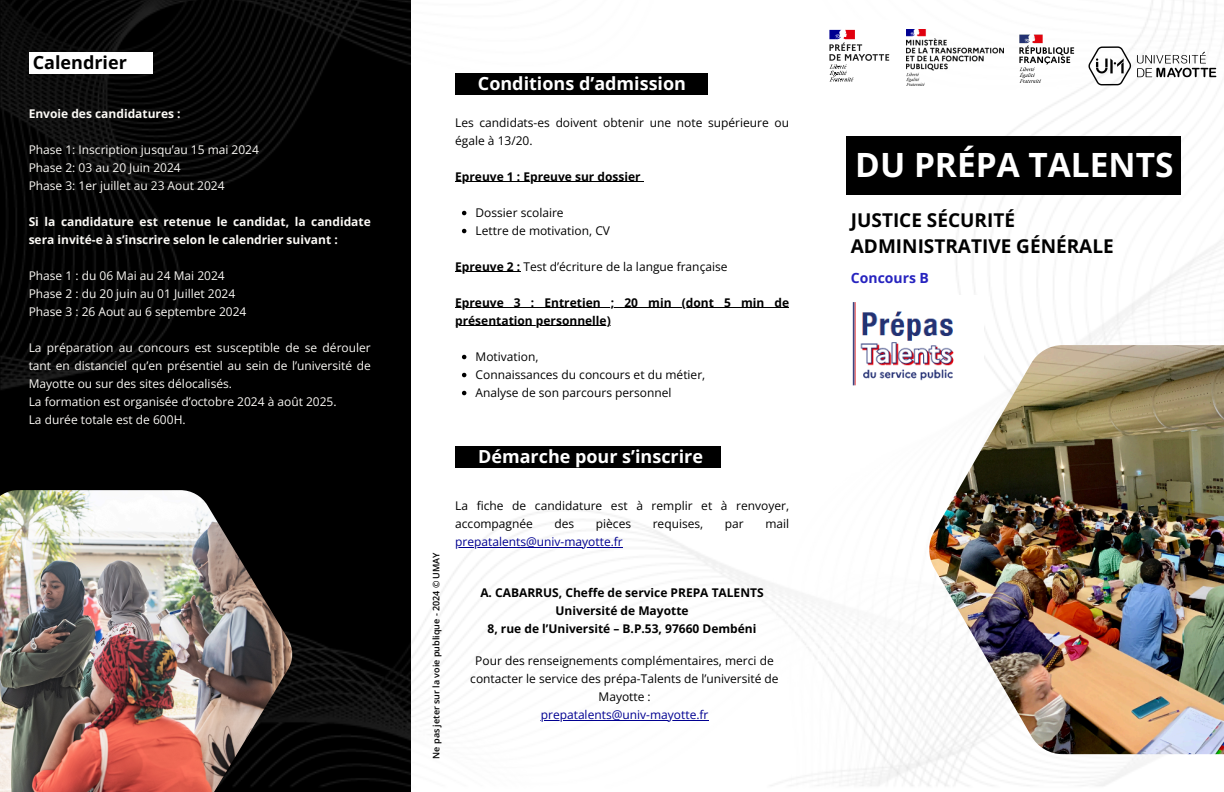
<style>
.page{position:relative;width:1224px;height:792px;background:#fff}
.page>*{position:absolute;margin:0;border:0;box-sizing:border-box;transform-origin:0 0}
.t1{font:700 33.4px "Open Sans";color:#fff}
.t2{font:700 19px/26.2px "Open Sans";color:#000}
.t3{font:700 18px "Open Sans";color:#fff}
.t4{font:700 18px "Open Sans";color:#000}
.t5{font:700 14px "Open Sans";color:#2724bf}
.t6{font:12px/18px "Open Sans";color:#000}
.t7{font:12px/18px "Open Sans";color:#fbf9f5}
.t8{font:700 12px/18px "Open Sans";color:#000;text-align:center}
.t9{font:700 12px/18px "Open Sans";color:#fbf9f5}
.t10{font:12px "Open Sans";color:#000091}
.t11{font:600 9px "Open Sans";color:#000}
.s1{font-weight:700}
</style>
<div class="page">
<img style="left:0;top:0;width:1224px;height:788px">
<div style="left:846px;top:136px;width:335px;height:59px;background:#000"></div>
<div style="left:29px;top:52px;width:124px;height:21px;background:#fff"></div>
<img style="left:929px;top:345px;width:295px;height:409px">
<div style="left:455px;top:73px;width:252px;height:21px;background:#000"></div>
<hr style="left:455px;top:182px;width:186px;height:1px;background:#000">
<svg style="left:462px;top:211px;width:4px;height:4px"></svg>
<svg style="left:462px;top:229px;width:4px;height:4px"></svg>
<hr style="left:455px;top:272px;width:65px;height:1px;background:#000">
<hr style="left:455px;top:308px;width:334px;height:1px;background:#000">
<hr style="left:455px;top:326px;width:156px;height:1px;background:#000">
<svg style="left:462px;top:355px;width:4px;height:4px"></svg>
<svg style="left:462px;top:373px;width:4px;height:4px"></svg>
<svg style="left:462px;top:391px;width:4px;height:4px"></svg>
<div style="left:455px;top:446px;width:266px;height:21px;background:#000"></div>
<hr style="left:455px;top:547px;width:168px;height:1px;background:#000091">
<hr style="left:541px;top:720px;width:71px;height:1px;background:#000091">
<hr style="left:612px;top:720px;width:97px;height:1px;background:#000091">
<img style="left:0;top:490px;width:293px;height:302px">
<img style="left:812px;top:295px;width:171px;height:108px">
<img style="left:1009px;top:27px;width:73px;height:64px">
<img style="left:1079px;top:35px;width:145px;height:62px">
<div style="left:820px;top:21px;width:80px;height:70px;background:#fff"></div>
<svg style="left:829px;top:30px;width:60px;height:52px"></svg>
<img style="left:907px;top:30px;width:97px;height:55px">
<h5 class="t4" style="left:33px;top:50px;width:96px">Calendrier</h5>
<h6 class="t9" style="left:29px;top:104px;width:153px">Envoie des candidatures :</h6>
<h3 class="t7" style="left:29px;top:140px;width:232px">Phase 1: Inscription jusqu’au 15 mai 2024<br>Phase 2: 03 au 20 Juin 2024<br>Phase 3: 1er juillet au 23 Aout 2024</h3>
<p class="t9" style="left:29px;top:212px;width:344px">Si la candidature est retenue le candidat, la candidate sera invité-e à s’inscrire selon le calendrier suivant :</p>
<p class="t7" style="left:29px;top:266px;width:219px">Phase 1 : du 06 Mai au 24 Mai 2024<br>Phase 2 : du 20 juin au 01 Juillet 2024<br>Phase 3 : 26 Aout au 6 septembre 2024</p>
<p class="t7" style="left:29px;top:338px;width:344px">La préparation au concours est susceptible de se dérouler tant en distanciel qu’en présentiel au sein de l’université de Mayotte ou sur des sites délocalisés.<br>La formation est organisée d’octobre 2024 à août 2025.<br>La durée totale est de 600H.</p>
<p class="t3" style="left:478px;top:71px;width:210px">Conditions d’admission</p>
<p class="t6" style="left:455px;top:113px;width:335px">Les candidats-es doivent obtenir une note supérieure ou égale à 13/20.</p>
<h6 class="t8" style="left:455px;top:167px;width:187px">Epreuve 1 : Epreuve sur dossier</h6>
<h5 class="t6" style="left:476px;top:203px;width:90px">Dossier scolaire</h5>
<p class="t6" style="left:476px;top:221px;width:136px">Lettre de motivation, CV</p>
<p class="t6" style="left:455px;top:257px;width:274px"><span class="s1">Epreuve 2 :</span> Test d’écriture de la langue française</p>
<h6 class="t8" style="left:455px;top:293px;width:335px">Epreuve 3 : Entretien ; 20 min (dont 5 min de</h6>
<h5 class="t8" style="left:455px;top:311px;width:157px">présentation personnelle)</h5>
<h5 class="t6" style="left:476px;top:347px;width:64px">Motivation,</h5>
<p class="t6" style="left:476px;top:365px;width:231px">Connaissances du concours et du métier,</p>
<p class="t6" style="left:476px;top:383px;width:198px">Analyse de son parcours personnel</p>
<h6 class="t11" style="left:430px;top:759px;width:208px;rotate:-90deg">Ne pas jeter sur la voie publique - 2024 © UMAY</h6>
<p class="t3" style="left:478px;top:444px;width:226px">Démarche pour s’inscrire</p>
<h3 class="t6" style="left:455px;top:497px;width:335px">La fiche de candidature est à remplir et à renvoyer, accompagnée</h3>
<h3 class="t6" style="left:555px;top:515px;width:21px">des</h3>
<h3 class="t6" style="left:596px;top:515px;width:37px">pièces</h3>
<h3 class="t6" style="left:653px;top:515px;width:52px">requises,</h3>
<h3 class="t6" style="left:725px;top:515px;width:20px">par</h3>
<h3 class="t6" style="left:765px;top:515px;width:25px">mail</h3>
<h6 class="t10" style="left:455px;top:533px;width:169px">prepatalents@univ-mayotte.fr</h6>
<h5 class="t8" style="left:480px;top:583px;width:285px">A. CABARRUS, Cheffe de service PREPA TALENTS<br>Université de Mayotte<br>8, rue de l’Université – B.P.53, 97660 Dembéni</h5>
<h6 class="t6" style="left:470px;top:651px;width:310px;text-align:center">Pour des renseignements complémentaires, merci de contacter le service des prépa-Talents de l’université de<br>Mayotte :</h6>
<h1 class="t10" style="left:541px;top:706px;width:169px">prepatalents@univ-mayotte.fr</h1>
<h3 class="t1" style="left:855px;top:142px;width:320px">DU PRÉPA TALENTS</h3>
<h5 class="t2" style="left:851px;top:207px;width:264px">JUSTICE SÉCURITÉ<br>ADMINISTRATIVE GÉNÉRALE</h5>
<h6 class="t5" style="left:851px;top:268px;width:80px">Concours B</h6>
</div>
